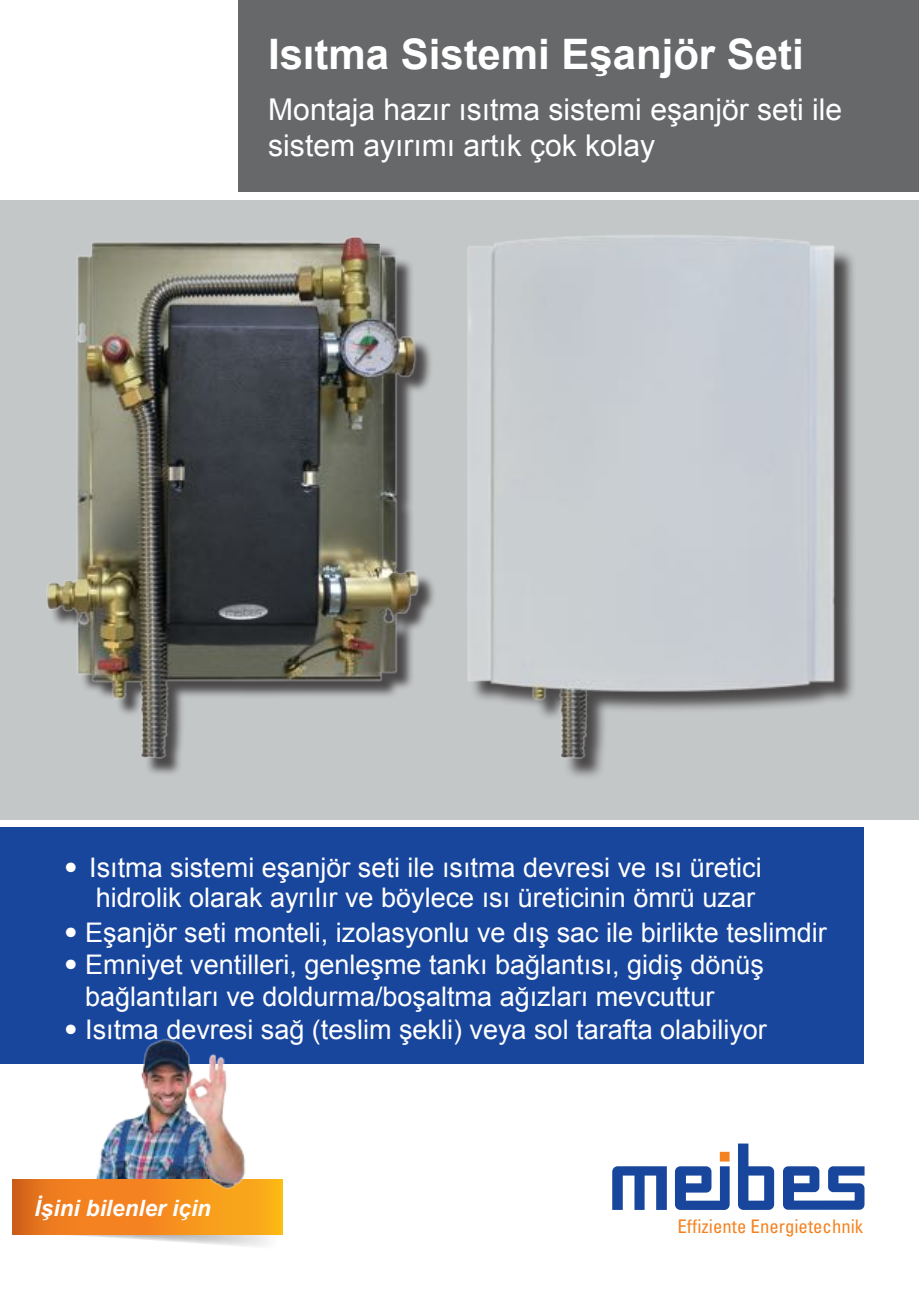
<style>
.page{position:relative;width:919px;height:1289px;background:#fff}
.page>*{position:absolute;margin:0;border:0;box-sizing:border-box;transform-origin:0 0}
.t1{font:700 42px "Arial";color:#fff}
.t2{font:30px/36px "Arial";color:#fff}
.t3{font:27px/30.5px "Arial";color:#fff;text-align:right}
.t4{font:italic 700 22.5px "Arial";color:#fff}
.t5{font:condensed 18.75px "Univers";color:#f58220}
.s1{font-family:"Helvetica Neue LTW1 G"}
</style>
<div class="page">
<div style="left:238px;top:0;width:680px;height:192px;background:#66686a"></div>
<div style="left:0;top:200px;width:918px;height:619px;background:#c4c7c8"></div>
<div style="left:0;top:828px;width:863px;height:235px;background:#18469d"></div>
<svg style="left:612px;top:1166px;width:54px;height:43px"></svg>
<svg style="left:738px;top:1143px;width:36px;height:66px"></svg>
<svg style="left:783px;top:1166px;width:81px;height:43px"></svg>
<svg style="left:675px;top:1151px;width:54px;height:58px"></svg>
<div style="left:49px;top:239px;width:388px;height:537px;background:#231f20;opacity:.75"></div>
<img style="left:46px;top:236px;width:378px;height:523px">
<div style="left:470px;top:238px;width:387px;height:542px;background:#231f20;opacity:.75"></div>
<img style="left:468px;top:235px;width:383px;height:523px">
<svg style="left:22px;top:1234px;width:261px;height:12px"></svg>
<svg style="left:13px;top:1179px;width:270px;height:55px;background:#f18a1d"></svg>
<img style="left:56px;top:1038px;width:244px;height:155px">
<h1 class="t1" style="left:268px;top:27px;width:537px">Isıtma Sistemi Eşanjör Seti</h1>
<p class="t2" style="left:268px;top:91px;width:575px">Montaja hazır ısıtma sistemi eşanjör seti ile sistem ayırımı artık çok kolay</p>
<p class="t3" style="left:64px;top:852px;width:699px"><span class="s1">•</span> Isıtma sistemi eşanjör seti ile ısıtma devresi ve ısı üretici hidrolik olarak ayrılır ve böylece ısı üreticinin ömrü uzar</p>
<p class="t3" style="left:64px;top:917px;width:764px"><span class="s1">•</span> Eşanjör seti monteli, izolasyonlu ve dış sac ile birlikte teslimdir</p>
<p class="t3" style="left:85px;top:948px;width:680px;line-height:32.4px;text-align:left;text-indent:-21px"><span class="s1">•</span> Emniyet ventilleri, genleşme tankı bağlantısı, gidiş dönüş bağlantıları ve doldurma/boşaltma ağızları mevcuttur</p>
<p class="t3" style="left:64px;top:1014px;width:704px"><span class="s1">•</span> Isıtma devresi sağ (teslim şekli) veya sol tarafta olabiliyor</p>
<p class="t4" style="left:35px;top:1193px;width:178px">İşini bilenler için</p>
<p class="t5" style="left:677px;top:1213px;width:187px">Effiziente Energietechnik</p>
</div>
